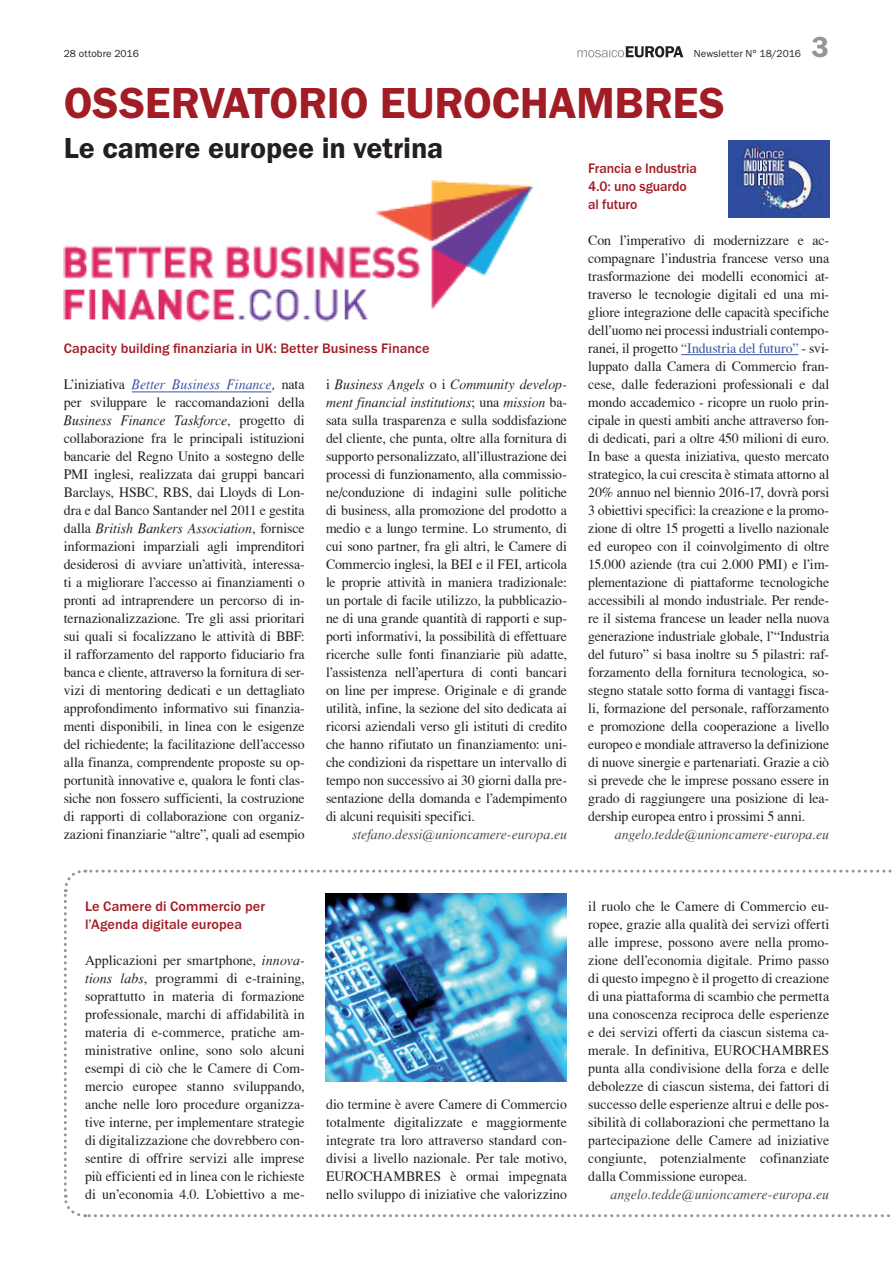
<style>
.page{position:relative;width:893px;height:1263px;background:#fff}
.page>*{position:absolute;margin:0;border:0;box-sizing:border-box;transform-origin:0 0}
.t1{font:600 45px "Franklin Gothic Itc T";letter-spacing:-.005em;color:#a11c25}
.t2{font:600 30px "Franklin Gothic Itc T";letter-spacing:-.005em;color:#231f20}
.t3{font:600 30px "Franklin Gothic Itc T";color:#939598}
.t4{font:14.25px/18px "T Acc LAD";color:#231f20;text-align:justify}
.t5{font:14.25px/18px "T Acc LAD Italic";letter-spacing:-.005em;color:#231f20}
.t6{font:500 14.25px/18px "Franklin Gothic Itc T";letter-spacing:.005em;color:#a11c25}
.t7{font:14.25px "T Acc LAD Italic";color:#4b4c4d}
.t8{font:14.25px "T Acc LAD Italic";letter-spacing:-.005em;color:#3853a3}
.t9{font:10.5px "Franklin Gothic Itc T";letter-spacing:.015em;color:#231f20}
.s1{color:#3853a3}
.s2{font-family:"T Acc LAD"}
.s3{font-family:"T Acc LAD";color:#231f20}
.s4{color:#231f20}
.s5{font-family:"T Acc LAD Italic"}
</style>
<div class="page">
<svg style="left:577px;top:46px;width:106px;height:11px"></svg>
<hr style="left:132px;top:392px;width:139px;height:1px;background:#3853a3">
<hr style="left:681px;top:354px;width:117px;height:1px;background:#3853a3">
<svg style="left:63px;top:869px;width:829px;height:349px"></svg>
<img style="left:64px;top:181px;width:469px;height:140px">
<img style="left:728px;top:141px;width:101px;height:77px">
<img style="left:326px;top:893px;width:241px;height:189px">
<p class="t9" style="left:64px;top:48px;width:77px">28 ottobre 2016</p>
<p class="t9" style="left:694px;top:48px;width:109px">Newsletter N° 18/2016</p>
<h2 class="t3" style="left:812px;top:30px;width:19px">3</h2>
<h1 class="t1" style="left:64px;top:77px;width:663px">OSSERVATORIO EUROCHAMBRES</h1>
<h2 class="t2" style="left:64px;top:131px;width:381px">Le camere europee in vetrina</h2>
<p class="t6" style="left:588px;top:159px;width:110px">Francia e Industria<br>4.0: uno sguardo al futuro</p>
<p class="t4" style="left:588px;top:231px;width:242px">Con l’imperativo di modernizzare e ac&shy;compagnare l’industria francese verso una trasformazione dei modelli economici at&shy;traverso le tecnologie digitali ed una mi&shy;gliore integrazione delle capacità specifiche dell’uomo nei processi industriali contempo&shy;ranei, il progetto <span class="s1">“Industria del futuro”</span> - svi&shy;luppato dalla Camera di Commercio fran&shy;cese, dalle federazioni professionali e dal mondo accademico - ricopre un ruolo prin&shy;cipale in questi ambiti anche attraverso fon&shy;di dedicati, pari a oltre 450 milioni di euro.<br>In base a questa iniziativa, questo mercato strategico, la cui crescita è stimata attorno al 20% annuo nel biennio 2016-17, dovrà porsi 3 obiettivi specifici: la creazione e la promo&shy;zione di oltre 15 progetti a livello nazionale ed europeo con il coinvolgimento di oltre 15.000 aziende (tra cui 2.000 PMI) e l’im&shy;plementazione di piattaforme tecnologiche accessibili al mondo industriale. Per rende&shy;re il sistema francese un leader nella nuova generazione industriale globale, l’“Industria del futuro” si basa inoltre su 5 pilastri: raf&shy;forzamento della fornitura tecnologica, so&shy;stegno statale sotto forma di vantaggi fisca&shy;li, formazione del personale, rafforzamento e promozione della cooperazione a livello europeo e mondiale attraverso la definizione di nuove sinergie e partenariati. Grazie a ciò si prevede che le imprese possano essere in grado di raggiungere una posizione di lea&shy;dership europea entro i prossimi 5 anni.</p>
<p class="t7" style="left:615px;top:826px;width:216px">angelo.tedde@unioncamere-europa.eu</p>
<p class="t6" style="left:64px;top:339px;width:367px">Capacity building finanziaria in UK: Better Business Finance</p>
<p class="t5" style="left:326px;top:375px;width:242px"><span class="s2">i</span> Business Angels <span class="s2">o i</span> Community develop&shy;ment financial institutions<span class="s2">; una</span> mission <span class="s2">ba-</span></p>
<p class="t4" style="left:326px;top:411px;width:242px">sata sulla trasparenza e sulla soddisfazione del cliente, che punta, oltre alla fornitura di supporto personalizzato, all’illustrazione dei processi di funzionamento, alla commissio&shy;ne/conduzione di indagini sulle politiche di business, alla promozione del prodotto a medio e a lungo termine. Lo strumento, di cui sono partner, fra gli altri, le Camere di Commercio inglesi, la BEI e il FEI, articola le proprie attività in maniera tradizionale: un portale di facile utilizzo, la pubblicazio&shy;ne di una grande quantità di rapporti e sup&shy;porti informativi, la possibilità di effettuare ricerche sulle fonti finanziarie più adatte, l’assistenza nell’apertura di conti bancari on line per imprese. Originale e di grande utilità, infine, la sezione del sito dedicata ai ricorsi aziendali verso gli istituti di credito che hanno rifiutato un finanziamento: uni&shy;che condizioni da rispettare un intervallo di tempo non successivo ai 30 giorni dalla pre&shy;sentazione della domanda e l’adempimento di alcuni requisiti specifici.</p>
<p class="t7" style="left:352px;top:826px;width:216px">stefano.dessi@unioncamere-europa.eu</p>
<p class="t8" style="left:64px;top:376px;width:242px"><span class="s3">L’iniziativa</span> Better Business Finance<span class="s4">,</span> <span class="s3">nata</span></p>
<p class="t4" style="left:64px;top:393px;width:242px">per sviluppare le raccomandazioni della</p>
<p class="t5" style="left:64px;top:411px;width:242px">Business Finance Taskforce<span class="s2">, progetto di</span></p>
<p class="t4" style="left:64px;top:429px;width:242px">collaborazione fra le principali istituzioni bancarie del Regno Unito a sostegno delle PMI inglesi, realizzata dai gruppi bancari Barclays, HSBC, RBS, dai Lloyds di Lon&shy;dra e dal Banco Santander nel 2011 e gestita</p>
<p class="t5" style="left:64px;top:519px;width:242px"><span class="s2">dalla</span> British Bankers Association<span class="s2">, fornisce</span></p>
<p class="t4" style="left:64px;top:537px;width:242px">informazioni imparziali agli imprenditori desiderosi di avviare un’attività, interessa&shy;ti a migliorare l’accesso ai finanziamenti o pronti ad intraprendere un percorso di in&shy;ternazionalizzazione. Tre gli assi prioritari sui quali si focalizzano le attività di BBF: il rafforzamento del rapporto fiduciario fra banca e cliente, attraverso la fornitura di ser&shy;vizi di mentoring dedicati e un dettagliato approfondimento informativo sui finanzia&shy;menti disponibili, in linea con le esigenze del richiedente; la facilitazione dell’accesso alla finanza, comprendente proposte su op&shy;portunità innovative e, qualora le fonti clas&shy;siche non fossero sufficienti, la costruzione di rapporti di collaborazione con organiz&shy;zazioni finanziarie “altre”, quali ad esempio</p>
<p class="t6" style="left:85px;top:897px;width:182px">Le Camere di Commercio per l’Agenda digitale europea</p>
<p class="t4" style="left:85px;top:951px;width:221px">Applicazioni per smartphone, <span class="s5">innova&shy;tions labs</span>, programmi di e-training, soprattutto in materia di formazione professionale, marchi di affidabilità in materia di e-commerce, pratiche am&shy;ministrative online, sono solo alcuni esempi di ciò che le Camere di Com&shy;mercio europee stanno sviluppando, anche nelle loro procedure organizza&shy;tive interne, per implementare strategie di digitalizzazione che dovrebbero con&shy;sentire di offrire servizi alle imprese più efficienti ed in linea con le richieste di un’economia 4.0. L’obiettivo a me-</p>
<p class="t4" style="left:326px;top:1095px;width:242px">dio termine è avere Camere di Commercio totalmente digitalizzate e maggiormente integrate tra loro attraverso standard con&shy;divisi a livello nazionale. Per tale motivo, EUROCHAMBRES è ormai impegnata nello sviluppo di iniziative che valorizzino</p>
<p class="t4" style="left:588px;top:897px;width:242px">il ruolo che le Camere di Commercio eu&shy;ropee, grazie alla qualità dei servizi offerti alle imprese, possono avere nella promo&shy;zione dell’economia digitale. Primo passo di questo impegno è il progetto di creazione di una piattaforma di scambio che permetta una conoscenza reciproca delle esperienze e dei servizi offerti da ciascun sistema ca&shy;merale. In definitiva, EUROCHAMBRES punta alla condivisione della forza e delle debolezze di ciascun sistema, dei fattori di successo delle esperienze altrui e delle pos&shy;sibilità di collaborazioni che permettano la partecipazione delle Camere ad iniziative congiunte, potenzialmente cofinanziate dalla Commissione europea.</p>
<p class="t7" style="left:610px;top:1186px;width:220px">angelo.tedde@unioncamere-europa.eu</p>
</div>
